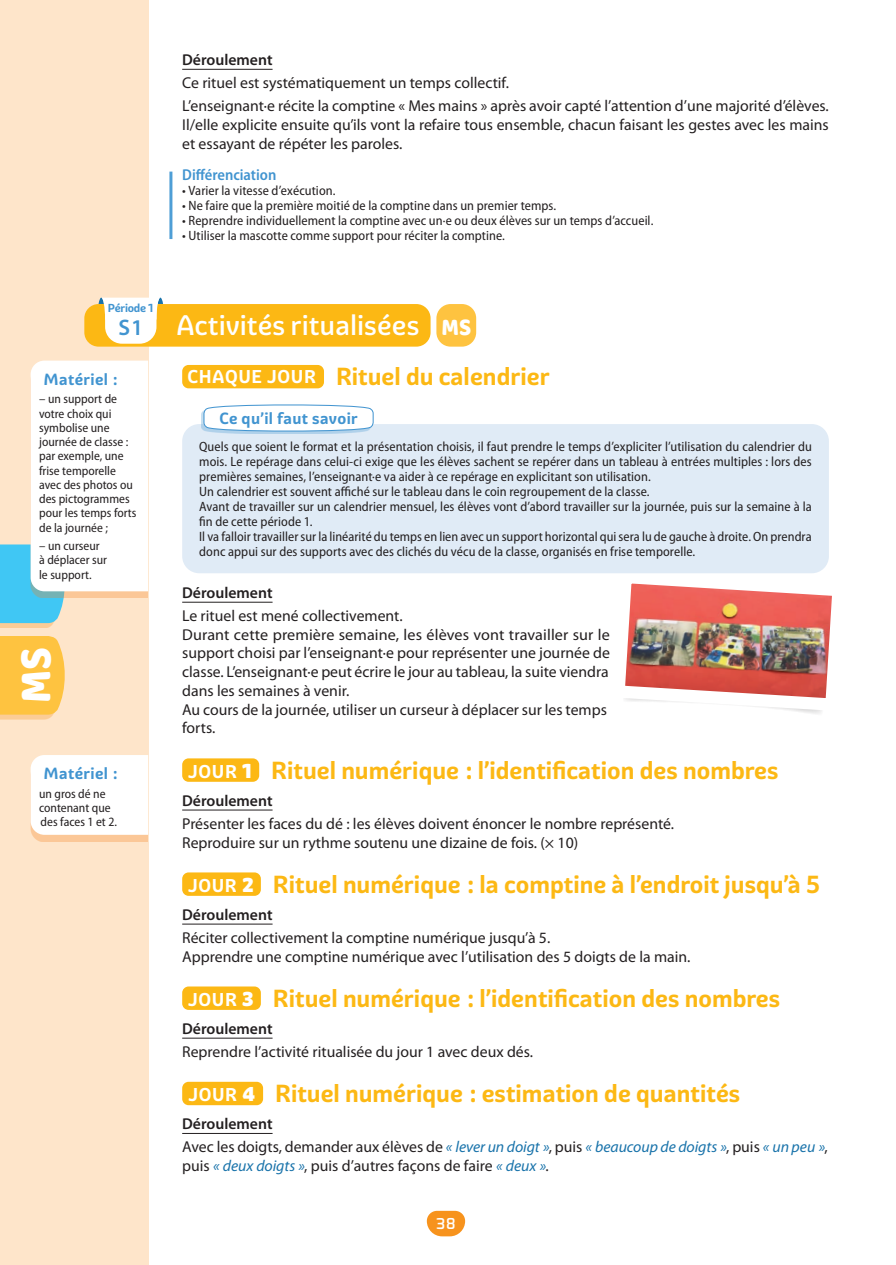
<style>
.page{position:relative;width:896px;height:1265px;background:#fff}
.page>*{position:absolute;margin:0;border:0;box-sizing:border-box;transform-origin:0 0}
.t1{font:46.95px "Baloo";color:#fff;scale:.88 1}
.t2{font:500 27.6px "Graviola";color:#fff}
.t3{font:700 24px "Graviola";color:#fcb814}
.t4{font:600 22.5px "Myriad Pro";color:#4194d0}
.t5{font:15.75px/18.8px "Myriad Pro";color:#231f20}
.t6{font:600 15.75px "Myriad Pro";color:#231f20}
.t7{font:700 15.75px "Graviola";letter-spacing:.025em;color:#4194d0}
.t8{font:600 semi-condensed 15.75px "Myriad Pro";color:#4194d0}
.t9{font:600 15px "Exo";color:#fff}
.t10{font:semi-condensed 13.5px/15px "Myriad Pro";letter-spacing:.005em;color:#231f20}
.t11{font:semi-condensed 12.75px/14.2px "Myriad Pro";color:#231f20}
.t12{font:700 11.25px "Graviola";letter-spacing:-.02em;color:#4194d0}
.s1{font-family:"Baloo";font-weight:400;font-size:25.05px}
.s2{font-size:18px;color:#fff}
.s3{font-weight:900;font-size:19.5px;color:#fff}
.s4{font-weight:600}
.s5{font-style:italic;color:#1973aa}
</style>
<div class="page">
<div style="left:0;top:0;width:148px;height:1265px;background:#fee5ca"></div>
<svg style="left:427px;top:1210px;width:38px;height:26px"></svg>
<hr style="left:182px;top:69px;width:90px;height:1px;background:#231f20">
<hr style="left:169px;top:172px;width:3px;height:67px;background:#4e9ed6">
<div style="left:182px;top:424px;width:646px;height:149px;background:#e0ebf6;border-radius:17px"></div>
<div style="left:201px;top:407px;width:170px;height:27px;background:#4194d0;opacity:.3"></div>
<svg style="left:203px;top:404px;width:171px;height:29px"></svg>
<hr style="left:182px;top:602px;width:90px;height:1px;background:#231f20">
<hr style="left:182px;top:809px;width:90px;height:1px;background:#231f20">
<hr style="left:182px;top:923px;width:90px;height:1px;background:#231f20">
<hr style="left:182px;top:1037px;width:90px;height:1px;background:#231f20">
<hr style="left:182px;top:1133px;width:90px;height:1px;background:#231f20">
<div style="left:182px;top:758px;width:77px;height:24px;background:#fcb814;border-radius:6px"></div>
<div style="left:182px;top:872px;width:79px;height:24px;background:#fcb814;border-radius:6px"></div>
<div style="left:182px;top:986px;width:79px;height:24px;background:#fcb814;border-radius:6px"></div>
<div style="left:182px;top:1081px;width:81px;height:24px;background:#fcb814;border-radius:6px"></div>
<div style="left:182px;top:365px;width:142px;height:23px;background:#fcb814;border-radius:6px"></div>
<img style="left:624px;top:583px;width:208px;height:131px">
<div style="left:0;top:641px;width:60px;height:78px;background:#f7931d;opacity:.3"></div>
<div style="left:0;top:636px;width:65px;height:78px;background:#fec340"></div>
<div style="left:0;top:549px;width:60px;height:79px;background:#f7931d;opacity:.3"></div>
<div style="left:436px;top:304px;width:40px;height:43px;background:#fec340;border-radius:14px"></div>
<div style="left:84px;top:304px;width:346px;height:43px;background:#fcb814;border-radius:14px"></div>
<svg style="left:98px;top:298px;width:65px;height:46px"></svg>
<svg style="left:0;top:360px;width:148px;height:263px"></svg>
<div style="left:31px;top:762px;width:117px;height:79px;background:#fbc797"></div>
<div style="left:31px;top:755px;width:117px;height:80px;background:#fff"></div>
<p class="t12" style="left:108px;top:300px;width:47px">Période 1</p>
<h3 class="t4" style="left:118px;top:315px;width:26px">S1</h3>
<p class="t7" style="left:44px;top:369px;width:75px">Matériel :</p>
<p class="t11" style="left:39px;top:392px;width:99px">– un support de votre choix qui symbolise une journée de classe : par exemple, une frise temporelle avec des photos ou des pictogrammes pour les temps forts de la journée ;</p>
<p class="t11" style="left:39px;top:539px;width:69px">– un curseur à déplacer sur le support.</p>
<h1 class="t1" style="left:7px;top:703px;width:65px;rotate:-90deg">MS</h1>
<p class="t7" style="left:44px;top:764px;width:75px">Matériel :</p>
<p class="t11" style="left:39px;top:786px;width:79px">un gros dé ne contenant que des faces 1 et 2.</p>
<p class="t6" style="left:182px;top:51px;width:92px">Déroulement</p>
<p class="t5" style="left:182px;top:72px;width:648px;line-height:23px">Ce rituel est systématiquement un temps collectif.<br>L’enseignant·e récite la comptine « Mes mains » après avoir capté l’attention d’une majorité d’élèves.</p>
<p class="t5" style="left:182px;top:115px;width:648px">Il/elle explicite ensuite qu’ils vont la refaire tous ensemble, chacun faisant les gestes avec les mains et essayant de répéter les paroles.</p>
<p class="t8" style="left:182px;top:166px;width:96px">Différenciation</p>
<p class="t10" style="left:182px;top:183px;width:155px">• Varier la vitesse d’exécution.</p>
<p class="t10" style="left:182px;top:198px;width:375px">• Ne faire que la première moitié de la comptine dans un premier temps.</p>
<p class="t10" style="left:182px;top:213px;width:472px">• Reprendre individuellement la comptine avec un·e ou deux élèves sur un temps d’accueil.</p>
<p class="t10" style="left:182px;top:228px;width:324px">• Utiliser la mascotte comme support pour réciter la comptine.</p>
<h2 class="t2" style="left:176px;top:309px;width:297px">Activités ritualisées <span class="s1">MS</span></h2>
<h3 class="t3" style="left:187px;top:361px;width:364px"><span class="s2">CHAQUE JOUR</span> Rituel du calendrier</h3>
<p class="t7" style="left:219px;top:408px;width:140px">Ce qu’il faut savoir</p>
<p class="t10" style="left:199px;top:439px;width:614px">Quels que soient le format et la présentation choisis, il faut prendre le temps d’expliciter l’utilisation du calendrier du mois. Le repérage dans celui-ci exige que les élèves sachent se repérer dans un tableau à entrées multiples : lors des premières semaines, l’enseignant·e va aider à ce repérage en explicitant son utilisation.<br>Un calendrier est souvent affiché sur le tableau dans le coin regroupement de la classe.<br>Avant de travailler sur un calendrier mensuel, les élèves vont d’abord travailler sur la journée, puis sur la semaine à la fin de cette période 1.<br>Il va falloir travailler sur la linéarité du temps en lien avec un support horizontal qui sera lu de gauche à droite. On prendra donc appui sur des supports avec des clichés du vécu de la classe, organisés en frise temporelle.</p>
<p class="t6" style="left:182px;top:584px;width:92px">Déroulement</p>
<p class="t5" style="left:182px;top:606px;width:429px">Le rituel est mené collectivement.<br>Durant cette première semaine, les élèves vont travailler sur le support choisi par l’enseignant·e pour représenter une journée de classe. L’enseignant·e peut écrire le jour au tableau, la suite viendra dans les semaines à venir.<br>Au cours de la journée, utiliser un curseur à déplacer sur les temps forts.</p>
<h3 class="t3" style="left:188px;top:755px;width:591px"><span class="s2">JOUR</span> <span class="s3">1</span> Rituel numérique : l’identification des nombres</h3>
<p class="t6" style="left:182px;top:792px;width:92px">Déroulement</p>
<p class="t5" style="left:182px;top:814px;width:493px">Présenter les faces du dé : les élèves doivent énoncer le nombre représenté.<br>Reproduire sur un rythme soutenu une dizaine de fois. (× 10)</p>
<h3 class="t3" style="left:188px;top:869px;width:633px"><span class="s2">JOUR</span> <span class="s3">2</span> Rituel numérique : la comptine à l’endroit jusqu’à 5</h3>
<p class="t6" style="left:182px;top:906px;width:92px">Déroulement</p>
<p class="t5" style="left:182px;top:928px;width:509px">Réciter collectivement la comptine numérique jusqu’à 5.<br>Apprendre une comptine numérique avec l’utilisation des 5 doigts de la main.</p>
<h3 class="t3" style="left:188px;top:983px;width:593px"><span class="s2">JOUR</span> <span class="s3">3</span> Rituel numérique : l’identification des nombres</h3>
<p class="t6" style="left:182px;top:1020px;width:92px">Déroulement</p>
<p class="t5" style="left:182px;top:1042px;width:352px">Reprendre l’activité ritualisée du jour 1 avec deux dés.</p>
<h3 class="t3" style="left:188px;top:1078px;width:553px"><span class="s2">JOUR</span> <span class="s3">4</span> Rituel numérique : estimation de quantités</h3>
<p class="t5" style="left:182px;top:1112px;width:646px;line-height:23px"><span class="s4">Déroulement<br></span>Avec les doigts, demander aux élèves de <span class="s5">« lever un doigt »</span>, puis <span class="s5">« beaucoup de doigts »</span>, puis <span class="s5">« un peu »</span>,</p>
<p class="t5" style="left:182px;top:1156px;width:368px">puis <span class="s5">« deux doigts »</span>, puis d’autres façons de faire <span class="s5">« deux »</span>.</p>
<p class="t9" style="left:436px;top:1214px;width:21px">38</p>
</div>
